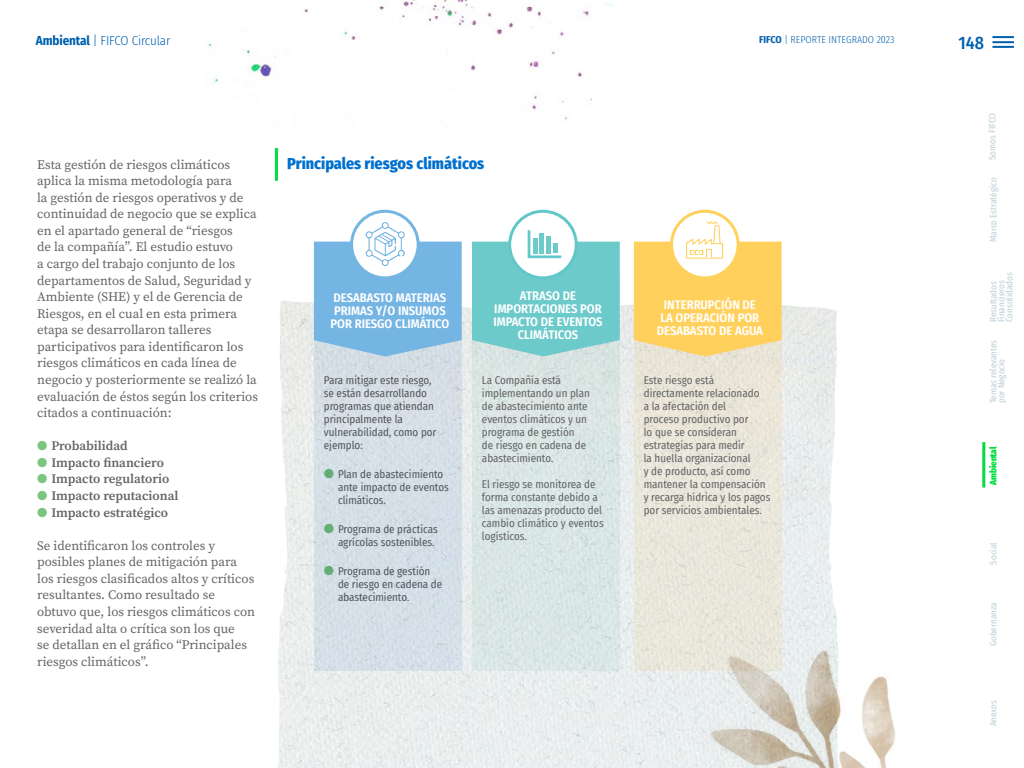
<style>
.page{position:relative;width:1024px;height:768px;background:#fff}
.page>*{position:absolute;margin:0;border:0;box-sizing:border-box;transform-origin:0 0}
.t1{font:500 18px "Fira Sans Condensed";color:#0060ae}
.t2{font:800 16px "Fira Sans Condensed";color:#0070ce}
.t3{font:13px/16.6px "Source Serif Pro";color:#636466}
.t4{font:600 13px "Source Serif Pro";color:#636466}
.t5{font:300 13px "Fira Sans Condensed";letter-spacing:-.01em;color:#0060ae}
.t6{font:600 12.5px/13px "Fira Sans Condensed";color:#fff;text-align:center}
.t7{font:11px/13px "Fira Sans Condensed";color:#636466}
.t8{font:300 10px "Fira Sans Condensed";color:#0060ae}
.t9{font:9px/8px "Fira Sans Condensed";color:#bccfd6}
.t10{font:900 9px "Fira Sans Condensed";color:#00de42}
.s1{font-weight:700}
.s2{color:#7ac680}
</style>
<div class="page">
<img style="left:208px;top:0;width:405px;height:120px">
<hr style="left:275px;top:148px;width:3px;height:33px;background:#00de42">
<svg style="left:352px;top:211px;width:66px;height:67px"></svg>
<svg style="left:510px;top:211px;width:66px;height:67px"></svg>
<svg style="left:672px;top:211px;width:66px;height:67px"></svg>
<svg style="left:278px;top:221px;width:559px;height:547px;background:#d9e3df"></svg>
<hr style="left:992px;top:36px;width:22px;height:2px;background:#0060ae">
<hr style="left:992px;top:41px;width:22px;height:2px;background:#0060ae">
<hr style="left:992px;top:46px;width:22px;height:2px;background:#0060ae">
<hr style="left:982px;top:442px;width:3px;height:46px;background:#00de42">
<img style="left:683px;top:638px;width:213px;height:130px">
<p class="t5" style="left:36px;top:31px;width:136px"><span class="s1">Ambiental</span> | FIFCO Circular</p>
<p class="t8" style="left:759px;top:33px;width:137px"><span class="s1">FIFCO</span> | REPORTE INTEGRADO 2023</p>
<p class="t3" style="left:37px;top:156px;width:222px">Esta gestión de riesgos climáticos aplica la misma metodología para<br>la gestión de riesgos operativos y de continuidad de negocio que se explica en el apartado general de “riesgos<br>de la compañía”. El estudio estuvo<br>a cargo del trabajo conjunto de los departamentos de Salud, Seguridad y Ambiente (SHE) y el de Gerencia de Riesgos, en el cual en esta primera etapa se desarrollaron talleres participativos para identificaron los riesgos climáticos en cada línea de negocio y posteriormente se realizó la evaluación de éstos según los criterios citados a continuación:</p>
<p class="t4" style="left:37px;top:437px;width:92px"><span class="s2">●</span> Probabilidad</p>
<p class="t4" style="left:37px;top:454px;width:128px"><span class="s2">●</span> Impacto financiero</p>
<p class="t4" style="left:37px;top:470px;width:134px"><span class="s2">●</span> Impacto regulatorio</p>
<p class="t4" style="left:37px;top:487px;width:143px"><span class="s2">●</span> Impacto reputacional</p>
<p class="t4" style="left:37px;top:503px;width:133px"><span class="s2">●</span> Impacto estratégico</p>
<p class="t3" style="left:37px;top:537px;width:219px">Se identificaron los controles y posibles planes de mitigación para los riesgos clasificados altos y críticos resultantes. Como resultado se obtuvo que, los riesgos climáticos con severidad alta o crítica son los que<br>se detallan en el gráfico “Principales riesgos climáticos”.</p>
<p class="t2" style="left:287px;top:150px;width:199px">Principales riesgos climáticos</p>
<p class="t6" style="left:330px;top:290px;width:120px;text-align:left">DESABASTO MATERIAS<br>PRIMAS Y/O INSUMOS<br>POR RIESGO CLIMÁTICO</p>
<p class="t6" style="left:493px;top:289px;width:111px">ATRASO DE<br>IMPORTACIONES POR<br>IMPACTO DE EVENTOS<br>CLIMÁTICOS</p>
<p class="t7" style="left:324px;top:373px;width:114px">Para mitigar este riesgo, se están desarrollando programas que atiendan principalmente la vulnerabilidad, como por ejemplo:</p>
<p class="t7" style="left:338px;top:467px;width:112px;text-indent:-14px"><span class="s2">●</span> Plan de abastecimiento ante impacto de eventos climáticos.</p>
<p class="t7" style="left:324px;top:522px;width:115px;text-align:right"><span class="s2">●</span> Programa de prácticas agrícolas sostenibles.</p>
<p class="t7" style="left:338px;top:564px;width:106px;text-indent:-14px"><span class="s2">●</span> Programa de gestión de riesgo en cadena de abastecimiento.</p>
<p class="t7" style="left:482px;top:373px;width:110px">La Compañía está implementando un plan de abastecimiento ante eventos climáticos y un programa de gestión<br>de riesgo en cadena de abastecimiento.</p>
<p class="t7" style="left:482px;top:477px;width:123px">El riesgo se monitorea de forma constante debido a las amenazas producto del cambio climático y eventos logísticos.</p>
<p class="t6" style="left:657px;top:297px;width:108px">INTERRUPCIÓN DE<br>LA OPERACIÓN POR<br>DESABASTO DE AGUA</p>
<p class="t7" style="left:644px;top:373px;width:128px">Este riesgo está directamente relacionado<br>a la afectación del<br>proceso productivo por<br>lo que se consideran estrategias para medir<br>la huella organizacional<br>y de producto, así como mantener la compensación y recarga hídrica y los pagos por servicios ambientales.</p>
<h1 class="t1" style="left:959px;top:28px;width:27px">148</h1>
<p class="t9" style="left:988px;top:160px;width:48px;rotate:-90deg">Somos FIFCO</p>
<p class="t9" style="left:989px;top:242px;width:66px;rotate:-90deg">Marco Estratégico</p>
<p class="t9" style="left:989px;top:322px;width:51px;rotate:-90deg">Resultados<br>Financieros<br>Consolidados</p>
<p class="t9" style="left:989px;top:403px;width:65px;rotate:-90deg">Temas relevantes por Negocio</p>
<p class="t10" style="left:985px;top:485px;width:40px;rotate:-90deg">Ambiental</p>
<p class="t9" style="left:989px;top:565px;width:24px;rotate:-90deg">Social</p>
<p class="t9" style="left:989px;top:646px;width:46px;rotate:-90deg">Gobernanza</p>
<p class="t9" style="left:989px;top:726px;width:28px;rotate:-90deg">Anexos</p>
</div>
